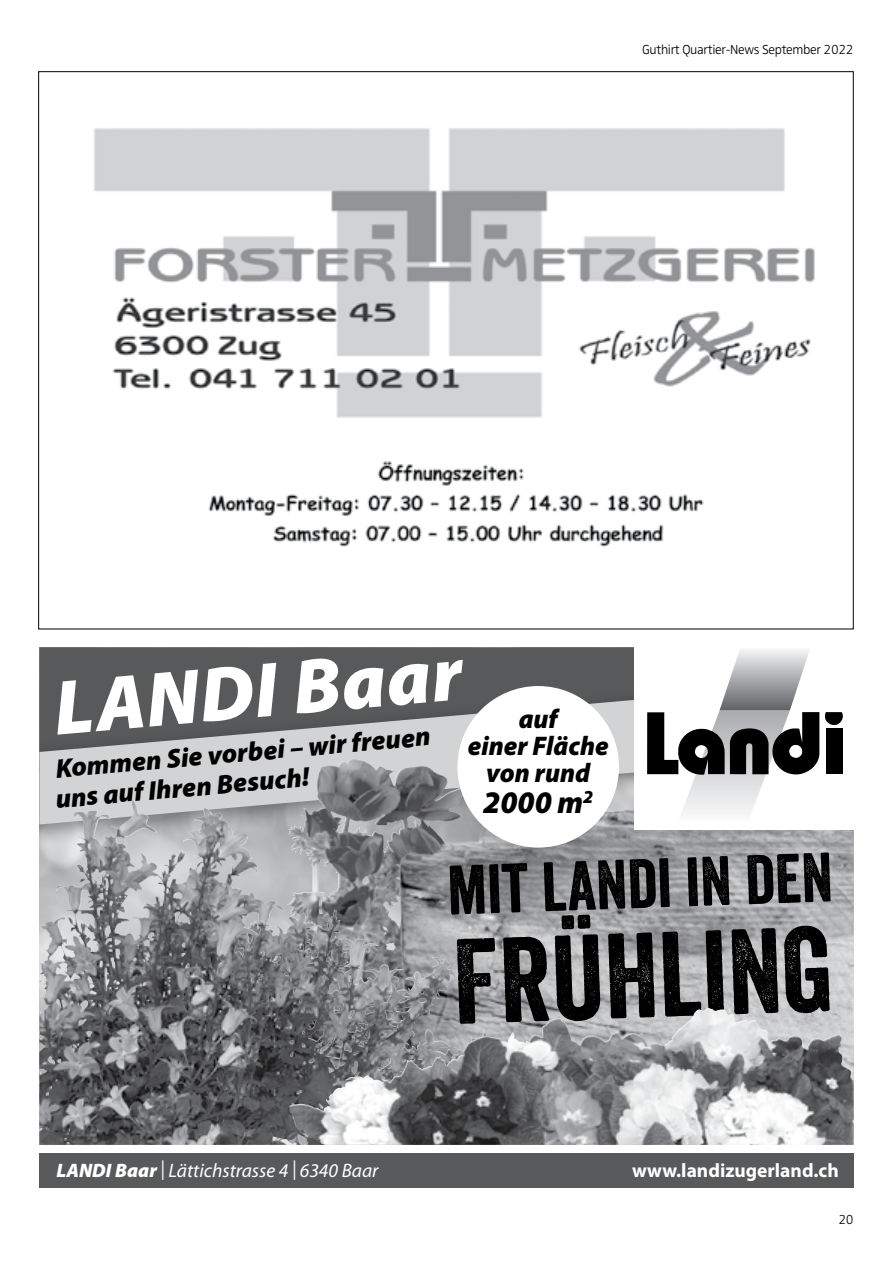
<style>
.page{position:relative;width:893px;height:1263px;background:#fff}
.page>*{position:absolute;margin:0;border:0;box-sizing:border-box;transform-origin:0 0}
.t1{font:117px "Veneer";color:#000}
.t2{font:italic 900 78px "Myriad Pro";color:#fff}
.t3{font:67.5px "Veneer";color:#000}
.t4{font:italic 900 31.5px "Myriad Pro";color:#000}
.t5{font:italic 900 27px/27px "Myriad Pro";color:#000}
.t6{font:italic 19.5px "Myriad Pro";color:#fff}
.t7{font:700 19.5px "Myriad Pro";color:#fff}
.t8{font:300 13.5px "Zwo";letter-spacing:-.025em;color:#000}
.s1{font-weight:900}
</style>
<div class="page">
<img style="left:39px;top:871px;width:288px;height:274px">
<div style="left:39px;top:1153px;width:815px;height:34px;background:#58595b"></div>
<div style="left:39px;top:647px;width:815px;height:224px;background:#000;opacity:.4"></div>
<svg style="left:39px;top:681px;width:595px;height:143px;background:#939496"></svg>
<img style="left:288px;top:759px;width:64px;height:81px">
<img style="left:327px;top:796px;width:527px;height:349px">
<img style="left:39px;top:800px;width:95px;height:157px">
<img style="left:554px;top:1008px;width:153px;height:37px">
<div style="left:457px;top:686px;width:162px;height:162px;background:#fff;border-radius:50%"></div>
<div style="left:634px;top:647px;width:220px;height:183px;background:#fff"></div>
<svg style="left:647px;top:650px;width:196px;height:163px"></svg>
<img style="left:94px;top:128px;width:721px;height:419px">
<p class="t8" style="left:642px;top:42px;width:213px">Guthirt Quartier-News September 2022</p>
<h2 class="t2" style="left:50px;top:657px;width:411px;rotate:-5deg">LANDI Baar</h2>
<p class="t5" style="left:52px;top:753px;width:380px;line-height:30px;rotate:-5deg">Kommen Sie vorbei – wir freuen uns auf Ihren Besuch!</p>
<p class="t5" style="left:468px;top:704px;width:143px;text-align:center">auf<br>einer Fläche von rund</p>
<p class="t4" style="left:483px;top:781px;width:112px">2000 m<sup>2</sup></p>
<h3 class="t3" style="left:446px;top:849px;width:387px;rotate:-2deg">mit landi in den</h3>
<h1 class="t1" style="left:450px;top:911px;width:382px;rotate:-2deg">Frühling</h1>
<p class="t6" style="left:56px;top:1158px;width:324px"><span class="s1">LANDI Baar</span> | Lättichstrasse 4 | 6340 Baar</p>
<p class="t7" style="left:632px;top:1157px;width:208px">www.landizugerland.ch</p>
<p class="t8" style="left:838px;top:1212px;width:17px">20</p>
</div>
